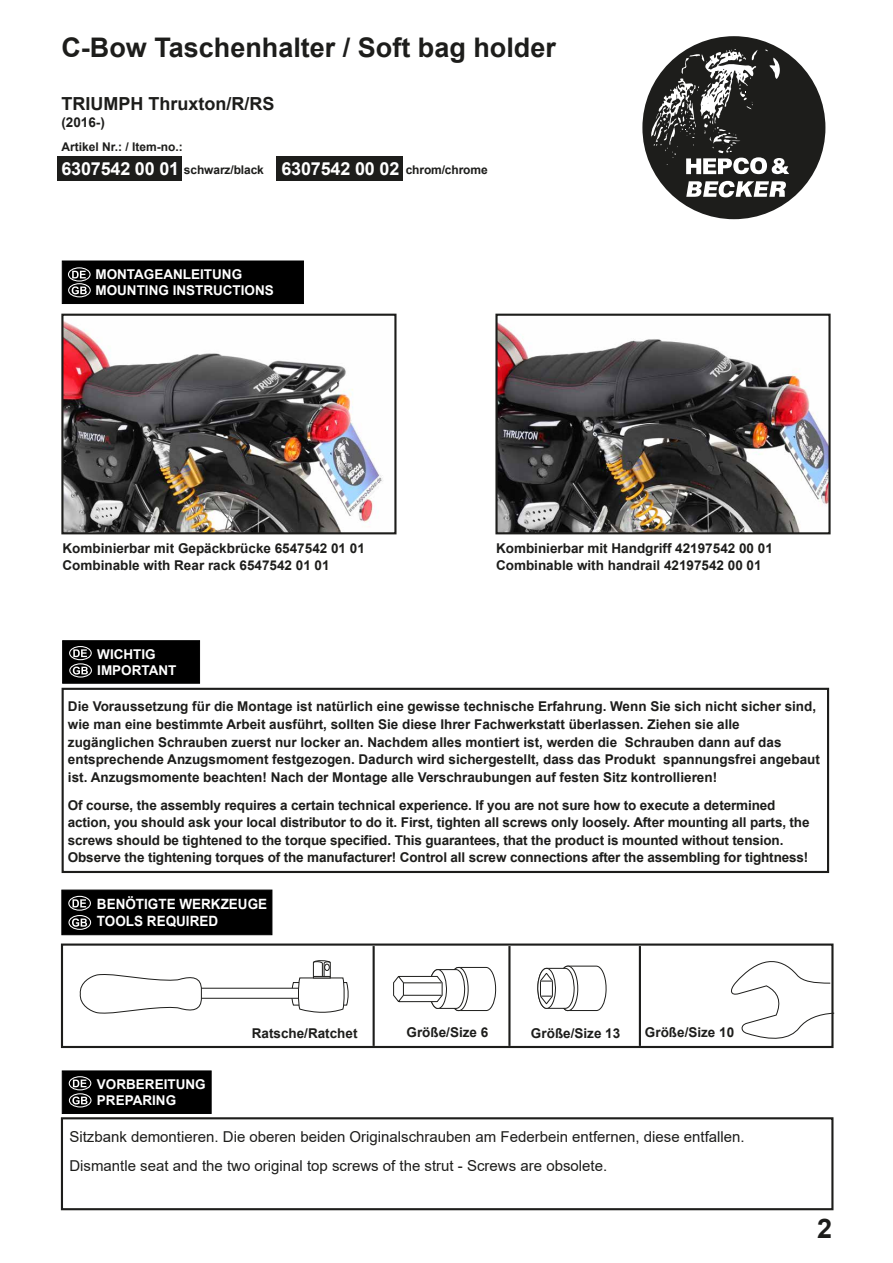
<style>
.page{position:relative;width:893px;height:1263px;background:#fff}
.page>*{position:absolute;margin:0;border:0;box-sizing:border-box;transform-origin:0 0}
.t1{font:700 27px "Arial";color:#1d1d1b}
.t2{font:700 18px "Arial";color:#1d1d1b}
.t3{font:15px/28.5px "Arial";color:#1d1d1b}
.t4{font:700 14.1px/17px "Arial";color:#fff;scale:.95 1}
.t5{font:700 13.5px/17.5px "Arial";color:#1d1d1b}
.t6{font:700 13.5px/16.2px "Arial";color:#fff}
.t7{font:700 12px/23.5px "Arial";letter-spacing:-.01em;color:#1d1d1b}
.s1{font-size:18px;color:#fff}
</style>
<div class="page">
<div style="left:642px;top:36px;width:183px;height:183px;background:#1d1d1b;border-radius:50%"></div>
<svg style="left:686px;top:181px;width:100px;height:16px"></svg>
<svg style="left:650px;top:49px;width:139px;height:125px"></svg>
<hr style="left:639px;top:946px;width:2px;height:100px;background:#1d1d1b">
<hr style="left:508px;top:946px;width:2px;height:100px;background:#1d1d1b">
<hr style="left:373px;top:946px;width:2px;height:100px;background:#1d1d1b">
<div style="left:61px;top:943px;width:772px;height:105px;border:2px solid #1d1d1b"></div>
<svg style="left:291px;top:960px;width:58px;height:53px"></svg>
<svg style="left:79px;top:974px;width:123px;height:40px"></svg>
<svg style="left:393px;top:966px;width:104px;height:46px"></svg>
<svg style="left:731px;top:955px;width:104px;height:86px"></svg>
<div style="left:62px;top:1070px;width:149px;height:44px;background:#000;border:1px solid #000"></div>
<svg style="left:73px;top:1079px;width:14px;height:8px"></svg>
<div style="left:69px;top:1076px;width:22px;height:14px;border:1px solid #fff;border-radius:50%"></div>
<svg style="left:72px;top:1096px;width:15px;height:8px"></svg>
<div style="left:69px;top:1093px;width:23px;height:14px;border:1px solid #fff;border-radius:50%"></div>
<div style="left:61px;top:1117px;width:772px;height:93px;border:2px solid #1d1d1b"></div>
<img style="left:64px;top:321px;width:319px;height:210px">
<div style="left:61px;top:314px;width:335px;height:220px;border:2px solid #1d1d1b"></div>
<img style="left:498px;top:321px;width:330px;height:210px">
<div style="left:495px;top:314px;width:336px;height:220px;border:2px solid #1d1d1b"></div>
<div style="left:276px;top:156px;width:127px;height:24px;background:#1d1d1b"></div>
<div style="left:57px;top:156px;width:124px;height:24px;background:#1d1d1b"></div>
<div style="left:62px;top:890px;width:210px;height:45px;background:#000;border:1px solid #000"></div>
<svg style="left:73px;top:899px;width:13px;height:8px"></svg>
<div style="left:68px;top:896px;width:23px;height:15px;border:1px solid #fff;border-radius:50%"></div>
<svg style="left:72px;top:918px;width:15px;height:9px"></svg>
<div style="left:68px;top:915px;width:23px;height:15px;border:1px solid #fff;border-radius:50%"></div>
<div style="left:62px;top:688px;width:767px;height:185px;border:2px solid #1d1d1b"></div>
<div style="left:62px;top:640px;width:138px;height:43px;background:#000;border:1px solid #000"></div>
<svg style="left:73px;top:649px;width:14px;height:8px"></svg>
<div style="left:69px;top:646px;width:23px;height:14px;border:1px solid #fff;border-radius:50%"></div>
<svg style="left:73px;top:667px;width:15px;height:7px"></svg>
<div style="left:69px;top:663px;width:23px;height:14px;border:1px solid #fff;border-radius:50%"></div>
<svg style="left:537px;top:965px;width:70px;height:47px"></svg>
<div style="left:62px;top:261px;width:242px;height:43px;background:#000"></div>
<svg style="left:72px;top:271px;width:14px;height:7px"></svg>
<div style="left:68px;top:267px;width:23px;height:15px;border:1px solid #fff;border-radius:50%"></div>
<svg style="left:72px;top:286px;width:15px;height:8px"></svg>
<div style="left:68px;top:283px;width:23px;height:14px;border:1px solid #fff;border-radius:50%"></div>
<h1 class="t1" style="left:61px;top:29px;width:496px">C-Bow Taschenhalter / Soft bag holder</h1>
<h2 class="t2" style="left:61px;top:91px;width:214px">TRIUMPH Thruxton/R/RS</h2>
<p class="t5" style="left:61px;top:114px;width:45px">(2016-)</p>
<p class="t7" style="left:61px;top:135px;width:428px">Artikel Nr.: / Item-no.: <span class="s1">6<br>6307542 00 01</span> schwarz/black <span class="s1">6307542 00 02</span> chrom/chrome</p>
<p class="t6" style="left:95px;top:266px;width:180px">MONTAGEANLEITUNG<br>MOUNTING INSTRUCTIONS</p>
<p class="t5" style="left:62px;top:539px;width:304px">Kombinierbar mit Gepäckbrücke 6547542 01 01<br>Combinable with Rear rack 6547542 01 01</p>
<p class="t6" style="left:97px;top:646px;width:81px">WICHTIG<br>IMPORTANT</p>
<p class="t5" style="left:496px;top:539px;width:278px">Kombinierbar mit Handgriff 42197542 00 01<br>Combinable with handrail 42197542 00 01</p>
<p class="t5" style="left:68px;top:698px;width:753px">Die Voraussetzung für die Montage ist natürlich eine gewisse technische Erfahrung. Wenn Sie sich nicht sicher sind, wie man eine bestimmte Arbeit ausführt, sollten Sie diese Ihrer Fachwerkstatt überlassen. Ziehen sie alle zugänglichen Schrauben zuerst nur locker an. Nachdem alles montiert ist, werden die Schrauben dann auf das entsprechende Anzugsmoment festgezogen. Dadurch wird sichergestellt, dass das Produkt spannungsfrei angebaut ist. Anzugsmomente beachten! Nach der Montage alle Verschraubungen auf festen Sitz kontrollieren!</p>
<p class="t5" style="left:68px;top:796px;width:743px">Of course, the assembly requires a certain technical experience. If you are not sure how to execute a determined action, you should ask your local distributor to do it. First, tighten all screws only loosely. After mounting all parts, the screws should be tightened to the torque specified. This guarantees, that the product is mounted without tension.<br>Observe the tightening torques of the manufacturer! Control all screw connections after the assembling for tightness!</p>
<p class="t4" style="left:97px;top:896px;width:181px">BENÖTIGTE WERKZEUGE<br>TOOLS REQUIRED</p>
<p class="t5" style="left:252px;top:1025px;width:107px">Ratsche/Ratchet</p>
<p class="t5" style="left:406px;top:1024px;width:83px">Größe/Size 6</p>
<p class="t5" style="left:531px;top:1025px;width:91px">Größe/Size 13</p>
<p class="t5" style="left:645px;top:1024px;width:91px">Größe/Size 10</p>
<p class="t6" style="left:97px;top:1076px;width:110px">VORBEREITUNG<br>PREPARING</p>
<p class="t3" style="left:69px;top:1122px;width:677px">Sitzbank demontieren. Die oberen beiden Originalschrauben am Federbein entfernen, diese entfallen.<br>Dismantle seat and the two original top screws of the strut - Screws are obsolete.</p>
<h1 class="t1" style="left:817px;top:1210px;width:17px">2</h1>
</div>
